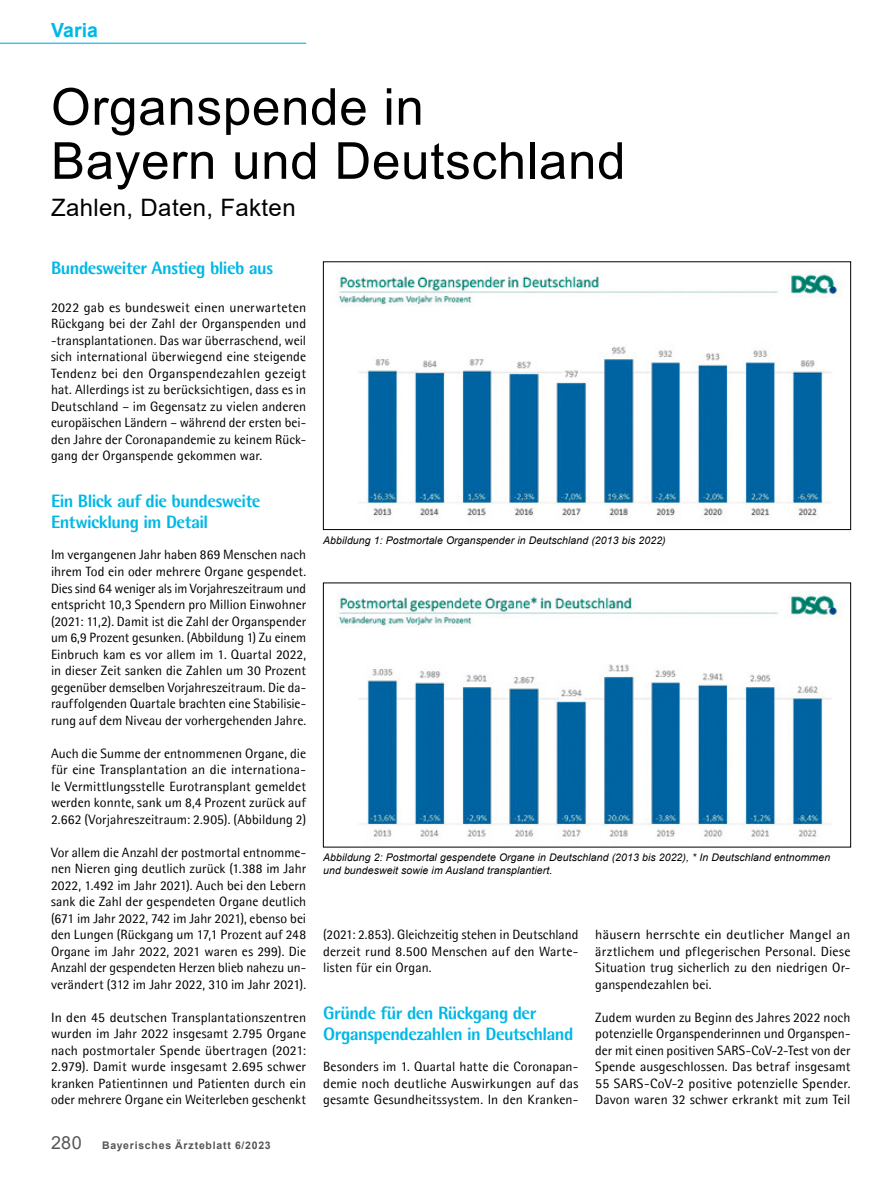
<style>
.page{position:relative;width:893px;height:1191px;background:#fff}
.page>*{position:absolute;margin:0;border:0;box-sizing:border-box;transform-origin:0 0}
.t1{font:51px/54px "Arial";letter-spacing:.015em;color:#000}
.t2{font:24px "Arial";letter-spacing:.015em;color:#000}
.t3{font:700 19.5px "Arial";color:#00b8e6}
.t4{font:800 18px/21px "Agfa Rotis Semisans";letter-spacing:-.03em;color:#00b8e6}
.t5{font:13.5px/16.5px "Agfa Rotis Semisans";letter-spacing:.005em;color:#000;text-align:justify}
.t6{font:italic 10.5px/13.5px "Arial";letter-spacing:.01em;color:#000}
.t7{font:700 10.5px "Arial";letter-spacing:.07em;color:#575654}
.s1{font-weight:400;font-size:18px}
</style>
<div class="page">
<hr style="left:0;top:43px;width:306px;height:1px;background:#44c1ea">
<img style="left:338px;top:270px;width:504px;height:246px">
<div style="left:323px;top:261px;width:528px;height:269px;border:1px solid #000"></div>
<img style="left:338px;top:591px;width:504px;height:246px">
<div style="left:323px;top:583px;width:528px;height:264px;border:1px solid #000"></div>
<h3 class="t3" style="left:51px;top:16px;width:49px">Varia</h3>
<h1 class="t1" style="left:51px;top:79px;width:576px">Organspende in<br>Bayern und Deutschland</h1>
<h2 class="t2" style="left:51px;top:191px;width:246px">Zahlen, Daten, Fakten</h2>
<h3 class="t4" style="left:51px;top:257px;width:224px">Bundesweiter Anstieg blieb aus</h3>
<p class="t5" style="left:51px;top:299px;width:257px">2022 gab es bundesweit einen unerwarteten Rückgang bei der Zahl der Organspenden und -transplantationen. Das war überraschend, weil sich international überwiegend eine steigende Tendenz bei den Organspendezahlen gezeigt hat. Allerdings ist zu berücksichtigen, dass es in Deutschland – im Gegensatz zu vielen anderen europäischen Ländern – während der ersten bei&shy;den Jahre der Coronapandemie zu keinem Rück&shy;gang der Organspende gekommen war.</p>
<h3 class="t4" style="left:51px;top:490px;width:211px">Ein Blick auf die bundesweite<br>Entwicklung im Detail</h3>
<p class="t5" style="left:51px;top:546px;width:257px">Im vergangenen Jahr haben 869 Menschen nach ihrem Tod ein oder mehrere Organe gespendet.<br>Dies sind 64 weniger als im Vorjahreszeitraum und entspricht 10,3 Spendern pro Million Einwohner (2021: 11,2). Damit ist die Zahl der Organspender um 6,9 Prozent gesunken. (Abbildung 1) Zu einem Einbruch kam es vor allem im 1. Quartal 2022, in dieser Zeit sanken die Zahlen um 30 Prozent gegenüber demselben Vorjahreszeitraum. Die da&shy;rauffolgenden Quartale brachten eine Stabilisie&shy;rung auf dem Niveau der vorhergehenden Jahre.</p>
<p class="t5" style="left:51px;top:744px;width:257px">Auch die Summe der entnommenen Organe, die für eine Transplantation an die internationa&shy;le Vermittlungsstelle Eurotransplant gemeldet werden konnte, sank um 8,4 Prozent zurück auf 2.662 (Vorjahreszeitraum: 2.905). (Abbildung 2)</p>
<p class="t5" style="left:51px;top:843px;width:257px">Vor allem die Anzahl der postmortal entnomme&shy;nen Nieren ging deutlich zurück (1.388 im Jahr 2022, 1.492 im Jahr 2021). Auch bei den Lebern sank die Zahl der gespendeten Organe deutlich (671 im Jahr 2022, 742 im Jahr 2021), ebenso bei den Lungen (Rückgang um 17,1 Prozent auf 248<br>Organe im Jahr 2022, 2021 waren es 299). Die Anzahl der gespendeten Herzen blieb nahezu un&shy;verändert (312 im Jahr 2022, 310 im Jahr 2021).</p>
<p class="t5" style="left:51px;top:1008px;width:257px">In den 45 deutschen Transplantationszentren wurden im Jahr 2022 insgesamt 2.795 Organe nach postmortaler Spende übertragen (2021:<br>2.979). Damit wurde insgesamt 2.695 schwer kranken Patientinnen und Patienten durch ein oder mehrere Organe ein Weiterleben geschenkt</p>
<p class="t7" style="left:51px;top:1137px;width:221px"><span class="s1">280</span> Bayerisches Ärzteblatt 6/2023</p>
<p class="t6" style="left:323px;top:533px;width:344px">Abbildung 1: Postmortale Organspender in Deutschland (2013 bis 2022)</p>
<p class="t6" style="left:323px;top:850px;width:509px">Abbildung 2: Postmortal gespendete Organe in Deutschland (2013 bis 2022), * In Deutschland entnommen und bundesweit sowie im Ausland transplantiert.</p>
<p class="t5" style="left:323px;top:926px;width:257px">(2021: 2.853). Gleichzeitig stehen in Deutschland derzeit rund 8.500 Menschen auf den Warte&shy;listen für ein Organ.</p>
<h3 class="t4" style="left:323px;top:1001px;width:252px">Gründe für den Rückgang der<br>Organspendezahlen in Deutschland</h3>
<p class="t5" style="left:323px;top:1058px;width:257px">Besonders im 1. Quartal hatte die Coronapan&shy;demie noch deutliche Auswirkungen auf das gesamte Gesundheitssystem. In den Kranken-</p>
<p class="t5" style="left:595px;top:926px;width:257px">häusern herrschte ein deutlicher Mangel an ärztlichem und pflegerischen Personal. Diese Situation trug sicherlich zu den niedrigen Or&shy;ganspendezahlen bei.</p>
<p class="t5" style="left:595px;top:1008px;width:257px">Zudem wurden zu Beginn des Jahres 2022 noch potenzielle Organspenderinnen und Organspen&shy;der mit einen positiven SARS-CoV-2-Test von der Spende ausgeschlossen. Das betraf insgesamt 55 SARS-CoV-2 positive potenzielle Spender.<br>Davon waren 32 schwer erkrankt mit zum Teil</p>
</div>
